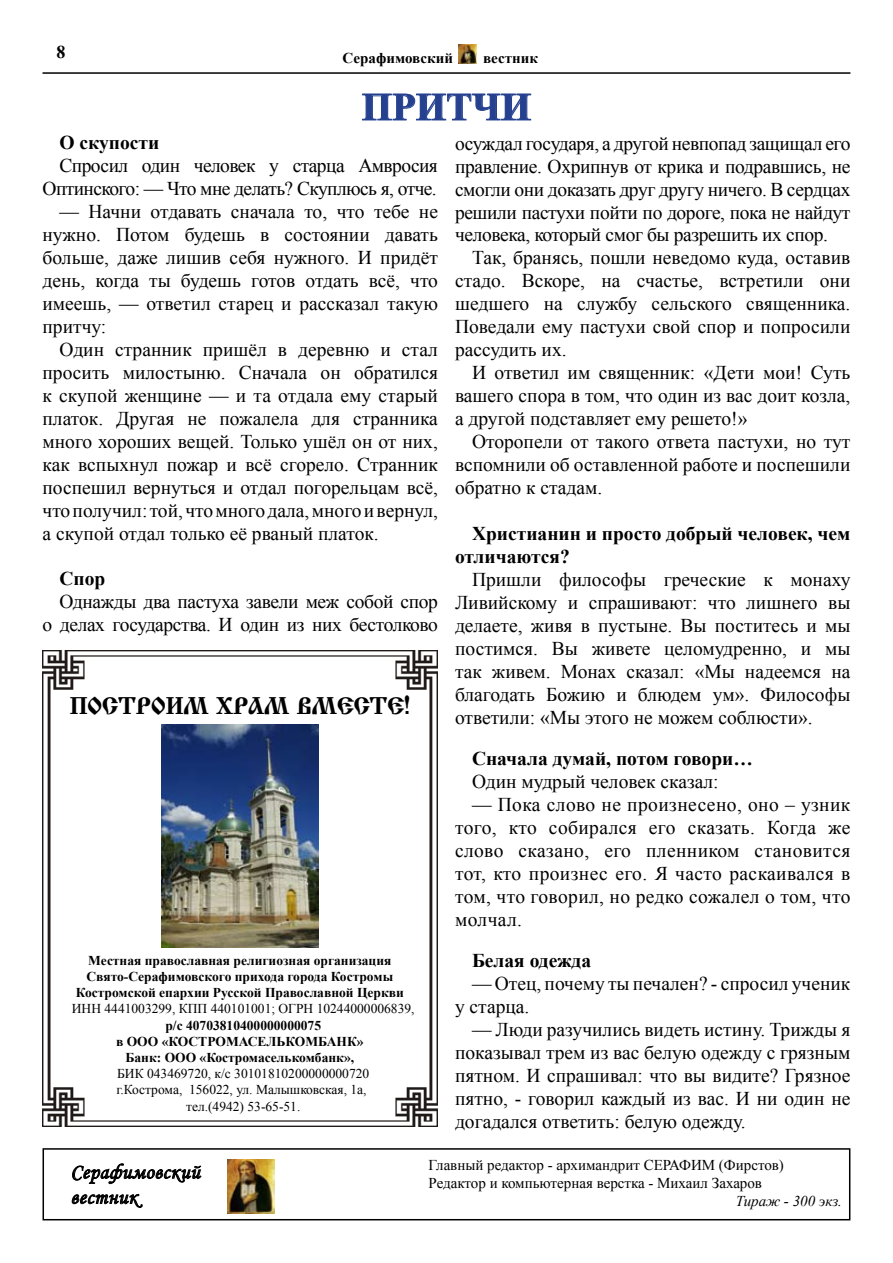
<style>
.page{position:relative;width:893px;height:1263px;background:#fff}
.page>*{position:absolute;margin:0;border:0;box-sizing:border-box;transform-origin:0 0}
.t1{font:700 39px "Times New Roman";color:#25408f}
.t2{font:24px "Izhitsa";letter-spacing:-.03em;color:#000}
.t3{font:21px/25.2px "Monotype Corsiva";letter-spacing:.025em;color:#000}
.t4{font:19.5px/23px "Times New Roman";color:#000;text-align:justify}
.t5{font:700 19.5px/23px "Times New Roman";color:#000}
.t6{font:19.5px/23px "Times New Roman";letter-spacing:-.03em;color:#000;text-align:right}
.t7{font:19.5px/23px "Times New Roman";letter-spacing:-.02em;color:#000;text-align:right}
.t8{font:700 18px "Times New Roman";color:#000}
.t9{font:15px/18px "Times New Roman";color:#000}
.t10{font:700 15px "Times New Roman";color:#000}
.t11{font:italic 15px "Times New Roman";color:#000}
.t12{font:700 13.5px/16.2px "Times New Roman";color:#000;text-align:center}
.t13{font:13.5px/16.2px "Times New Roman";color:#000;text-align:center}
</style>
<div class="page">
<hr style="left:43px;top:72px;width:807px;height:2px;background:#000">
<div style="left:43px;top:1148px;width:807px;height:72px;border:2px solid #000"></div>
<img style="left:227px;top:1159px;width:47px;height:55px">
<svg style="left:72px;top:1163px;width:130px;height:22px"></svg>
<svg style="left:72px;top:1193px;width:71px;height:15px"></svg>
<img style="left:43px;top:651px;width:394px;height:475px">
<img style="left:459px;top:45px;width:18px;height:19px">
<img style="left:161px;top:725px;width:158px;height:223px">
<svg style="left:362px;top:93px;width:169px;height:28px"></svg>
<p class="t8" style="left:56px;top:40px;width:10px">8</p>
<p class="t10" style="left:343px;top:48px;width:112px">Серафимовский</p>
<p class="t10" style="left:483px;top:48px;width:56px">вестник</p>
<h1 class="t1" style="left:362px;top:80px;width:171px">ПРИТЧИ</h1>
<p class="t5" style="left:60px;top:131px;width:101px">О скупости</p>
<p class="t6" style="left:43px;top:154px;width:397px">Cпросил один человек у старца Амвросия<br>Оптинского: — Что мне делать? Скуплюсь я, отче.</p>
<p class="t4" style="left:43px;top:200px;width:397px;text-indent:17px">— Начни отдавать сначала то, что тебе не нужно. Потом будешь в состоянии давать больше, даже лишив себя нужного. И придёт день, когда ты будешь готов отдать всё, что имеешь, — ответил старец и рассказал такую притчу:</p>
<p class="t4" style="left:43px;top:338px;width:397px;text-indent:17px">Один странник пришёл в деревню и стал просить милостыню. Сначала он обратился к скупой женщине — и та отдала ему старый платок. Другая не пожалела для странника много хороших вещей. Только ушёл он от них, как вспыхнул пожар и всё сгорело. Странник поспешил вернуться и отдал погорельцам всё, что получил: той, что много дала, много и вернул, а скупой отдал только её рваный платок.</p>
<p class="t5" style="left:60px;top:567px;width:47px">Спор</p>
<p class="t7" style="left:43px;top:590px;width:397px">Однажды два пастуха завели меж собой спор<br>о делах государства. И один из них бестолково</p>
<p class="t2" style="left:69px;top:692px;width:343px">ПОСТРОИМ ХРАМ ВМЕСТЕ!</p>
<p class="t12" style="left:76px;top:952px;width:329px">Местная православная религиозная организация<br>Свято-Серафимовского прихода города Костромы<br>Костромской епархии Русской Православной Церкви</p>
<p class="t13" style="left:72px;top:1000px;width:344px">ИНН 4441003299, КПП 440101001; ОГРН 10244000006839,</p>
<p class="t12" style="left:116px;top:1016px;width:249px">р/с 40703810400000000075<br>в ООО «КОСТРОМАСЕЛЬКОМБАНК»<br>Банк: ООО «Костромаселькомбанк»,</p>
<p class="t13" style="left:116px;top:1065px;width:254px">БИК 043469720, к/с 30101810200000000720 г.Кострома, 156022, ул. Малышковская, 1а, тел.(4942) 53-65-51.</p>
<p class="t4" style="left:455px;top:131px;width:397px">осуждал государя, а другой невпопад защищал его правление. Охрипнув от крика и подравшись, не смогли они доказать друг другу ничего. В сердцах решили пастухи пойти по дороге, пока не найдут человека, который смог бы разрешить их спор.</p>
<p class="t4" style="left:455px;top:246px;width:397px;text-indent:17px">Так, бранясь, пошли неведомо куда, оставив стадо. Вскоре, на счастье, встретили они шедшего на службу сельского священника.<br>Поведали ему пастухи свой спор и попросили рассудить их.</p>
<p class="t4" style="left:455px;top:361px;width:397px;text-indent:17px">И ответил им священник: «Дети мои! Суть вашего спора в том, что один из вас доит козла, а другой подставляет ему решето!»</p>
<p class="t4" style="left:455px;top:430px;width:397px;text-indent:17px">Оторопели от такого ответа пастухи, но тут вспомнили об оставленной работе и поспешили обратно к стадам.</p>
<p class="t5" style="left:455px;top:521px;width:397px;text-indent:17px">Христианин и просто добрый человек, чем отличаются?</p>
<p class="t4" style="left:455px;top:567px;width:397px;text-indent:17px">Пришли философы греческие к монаху Ливийскому и спрашивают: что лишнего вы делаете, живя в пустыне. Вы поститесь и мы постимся. Вы живете целомудренно, и мы так живем. Монах сказал: «Мы надеемся на благодать Божию и блюдем ум». Философы ответили: «Мы этого не можем соблюсти».</p>
<p class="t5" style="left:472px;top:746px;width:282px">Сначала думай, потом говори…</p>
<p class="t4" style="left:472px;top:769px;width:248px">Один мудрый человек сказал:</p>
<p class="t4" style="left:455px;top:792px;width:397px;text-indent:17px">— Пока слово не произнесено, оно – узник того, кто собирался его сказать. Когда же слово сказано, его пленником становится тот, кто произнес его. Я часто раскаивался в том, что говорил, но редко сожалел о том, что молчал.</p>
<p class="t5" style="left:472px;top:948px;width:121px">Белая одежда</p>
<p class="t4" style="left:455px;top:972px;width:397px;text-indent:17px">— Отец, почему ты печален? - спросил ученик у старца.</p>
<p class="t4" style="left:455px;top:1017px;width:397px;text-indent:17px">— Люди разучились видеть истину. Трижды я показывал трем из вас белую одежду с грязным пятном. И спрашивал: что вы видите? Грязное пятно, - говорил каждый из вас. И ни один не догадался ответить: белую одежду.</p>
<p class="t3" style="left:71px;top:1159px;width:131px">Серафимовский вестник</p>
<p class="t9" style="left:429px;top:1155px;width:357px">Главный редактор - архимандрит СЕРАФИМ (Фирстов)<br>Редактор и компьютерная верстка - Михаил Захаров</p>
<p class="t11" style="left:736px;top:1190px;width:108px">Тираж - 300 экз.</p>
</div>
